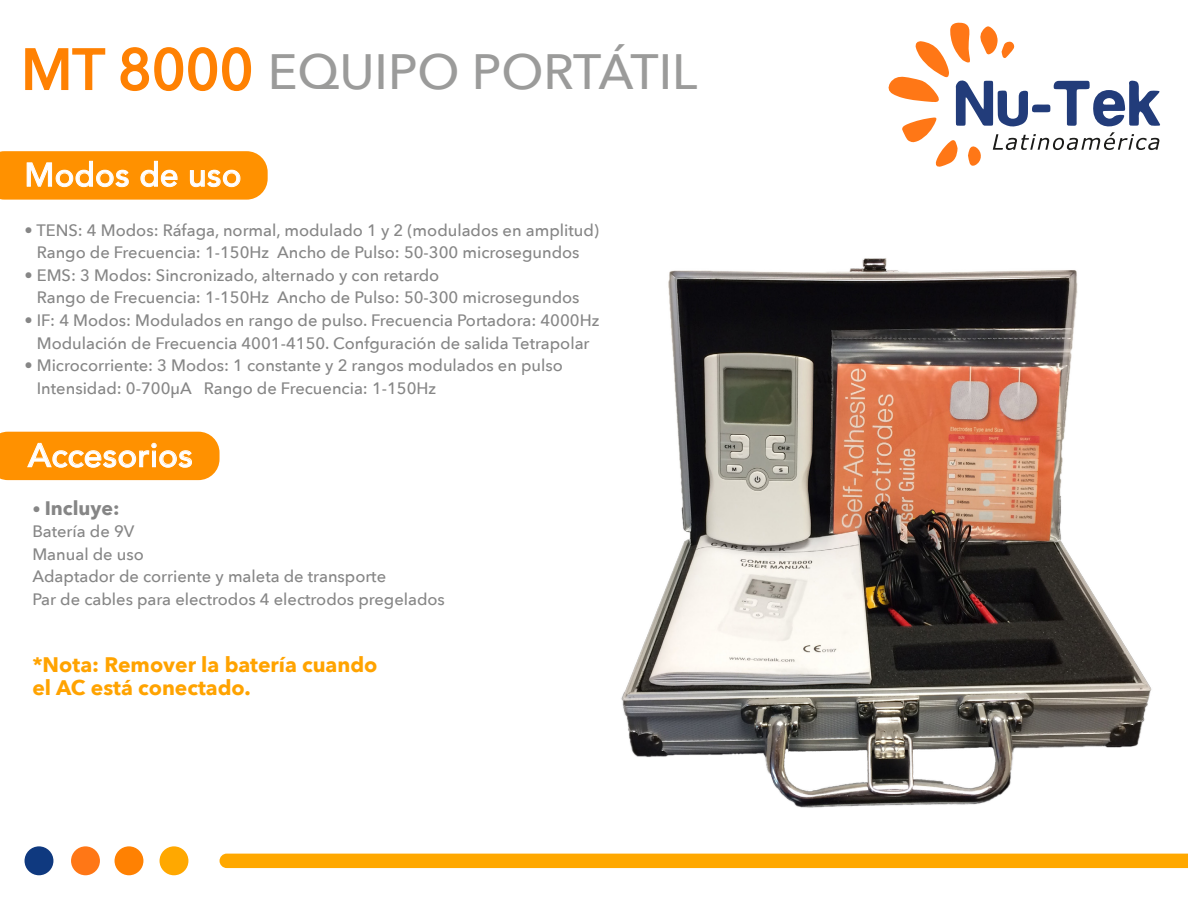
<style>
.page{position:relative;width:1188px;height:918px;background:#fff}
.page>*{position:absolute;margin:0;border:0;box-sizing:border-box;transform-origin:0 0}
.t1{font:500 49.5px "Avenir Next";color:#9b9b9a}
.t2{font:500 33px "Avenir";letter-spacing:.01em;color:#fff}
.t3{font:700 21px/22.5px "Avenir Next";color:#ffa300}
.t4{font:700 19.5px "Avenir Next";color:#868686}
.t5{font:500 16.5px/22.5px "Avenir Next";color:#868686}
.s1{font-size:57px;color:#ff8102}
.s2{font-weight:500;font-size:16.5px}
</style>
<div class="page">
<div style="left:160px;top:846px;width:28px;height:29px;background:#ffa800;border-radius:50%"></div>
<div style="left:115px;top:846px;width:28px;height:29px;background:#ff8102;border-radius:50%"></div>
<div style="left:71px;top:846px;width:29px;height:29px;background:#ff7716;border-radius:50%"></div>
<div style="left:25px;top:846px;width:28px;height:29px;background:#0f397f;border-radius:50%"></div>
<div style="left:220px;top:854px;width:968px;height:14px;background:#ffa800"></div>
<img style="left:621px;top:258px;width:531px;height:550px">
<svg style="left:0;top:151px;width:268px;height:49px;background:#ff9c1a"></svg>
<svg style="left:0;top:432px;width:220px;height:48px;background:#ff9b17"></svg>
<svg style="left:25px;top:48px;width:81px;height:42px"></svg>
<svg style="left:120px;top:47px;width:132px;height:45px"></svg>
<svg style="left:888px;top:23px;width:273px;height:144px"></svg>
<h1 class="t1" style="left:21px;top:30px;width:678px"><span class="s1">MT 8000</span> EQUIPO PORTÁTIL</h1>
<h2 class="t2" style="left:24px;top:146px;width:219px">Modos de uso</h2>
<p class="t5" style="left:24px;top:218px;width:576px;text-align:center">• TENS: 4 Modos: Ráfaga, normal, modulado 1 y 2 (modulados en amplitud)<br>Rango de Frecuencia: 1-150Hz Ancho de Pulso: 50-300 microsegundos</p>
<p class="t5" style="left:37px;top:263px;width:544px;text-indent:-12px">• EMS: 3 Modos: Sincronizado, alternado y con retardo<br>Rango de Frecuencia: 1-150Hz Ancho de Pulso: 50-300 microsegundos</p>
<p class="t5" style="left:24px;top:308px;width:576px;text-align:center">• IF: 4 Modos: Modulados en rango de pulso. Frecuencia Portadora: 4000Hz<br>Modulación de Frecuencia 4001-4150. Confguración de salida Tetrapolar</p>
<p class="t5" style="left:37px;top:353px;width:528px;text-indent:-12px">• Microcorriente: 3 Modos: 1 constante y 2 rangos modulados en pulso<br>Intensidad: 0-700µA Rango de Frecuencia: 1-150Hz</p>
<h2 class="t2" style="left:28px;top:427px;width:167px">Accesorios</h2>
<p class="t4" style="left:32px;top:491px;width:89px"><span class="s2">•</span> Incluye:</p>
<p class="t5" style="left:32px;top:520px;width:414px">Batería de 9V<br>Manual de uso<br>Adaptador de corriente y maleta de transporte<br>Par de cables para electrodos 4 electrodos pregelados</p>
<p class="t3" style="left:32px;top:654px;width:347px">*Nota: Remover la batería cuando el AC está conectado.</p>
</div>
